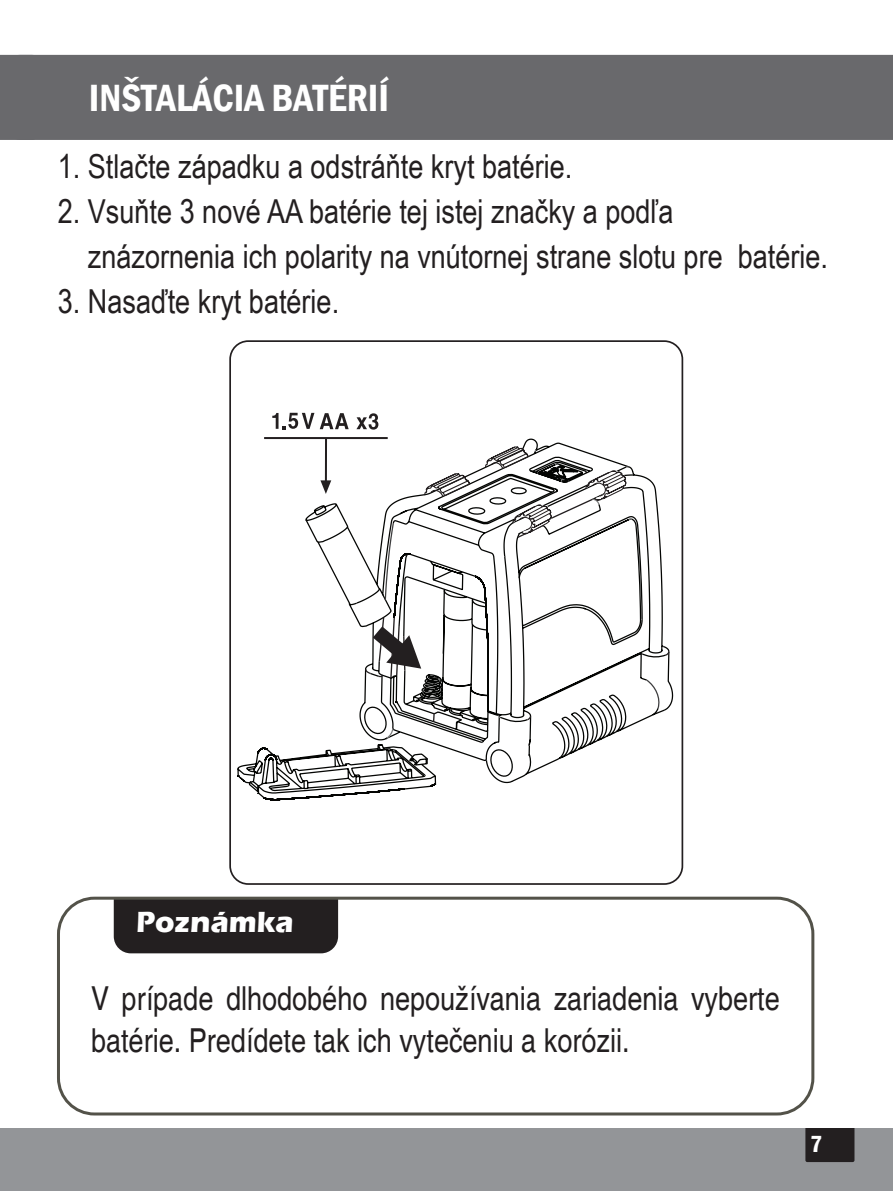
<style>
.page{position:relative;width:893px;height:1191px;background:#fff}
.page>*{position:absolute;margin:0;border:0;box-sizing:border-box;transform-origin:0 0}
.t1{font:600 condensed 39px "Franklin Gothic";color:#fff}
.t2{font:33px/45px "Arial Narrow";color:#231f20}
.t3{font:condensed 33px/42px "Helvetica";color:#231f20}
.t4{font:700 30px "Eras ITC";color:#fff}
.t5{font:600 condensed 24px "Franklin Gothic";color:#fff}
</style>
<div class="page">
<div style="left:0;top:1128px;width:893px;height:63px;background:#939598"></div>
<div style="left:805px;top:1128px;width:49px;height:34px;background:#231f20"></div>
<svg style="left:0;top:55px;width:9px;height:85px"></svg>
<div style="left:9px;top:55px;width:884px;height:85px;background:#69696c"></div>
<div style="left:114px;top:900px;width:224px;height:53px;background:#231f20"></div>
<div style="left:57px;top:896px;width:757px;height:219px;border:3px solid #535249;border-radius:36px"></div>
<div style="left:229px;top:340px;width:454px;height:545px;border:2px solid #231f20;border-radius:18px"></div>
<hr style="left:264px;top:437px;width:124px;height:2px;background:#231f20">
<svg style="left:272px;top:413px;width:42px;height:16px"></svg>
<svg style="left:320px;top:413px;width:29px;height:16px"></svg>
<svg style="left:356px;top:413px;width:22px;height:16px"></svg>
<svg style="left:237px;top:438px;width:437px;height:363px"></svg>
<svg style="left:239px;top:467px;width:313px;height:316px"></svg>
<svg style="left:364px;top:446px;width:306px;height:301px"></svg>
<p class="t1" style="left:89px;top:72px;width:302px">INŠTALÁCIA BATÉRIÍ</p>
<p class="t2" style="left:58px;top:143px;width:516px">1. Stlačte západku a odstráňte kryt batérie.</p>
<p class="t2" style="left:88px;top:188px;width:742px;text-indent:-30px">2. Vsuňte 3 nové AA batérie tej istej značky a podľa znázornenia ich polarity na vnútornej strane slotu pre batérie.</p>
<p class="t2" style="left:58px;top:278px;width:283px">3. Nasaďte kryt batérie.</p>
<p class="t4" style="left:136px;top:905px;width:159px">Poznámka</p>
<p class="t3" style="left:91px;top:978px;width:690px">V prípade dlhodobého nepoužívania zariadenia vyberte batérie. Predídete tak ich vytečeniu a korózii.</p>
<p class="t5" style="left:810px;top:1127px;width:14px">7</p>
</div>
